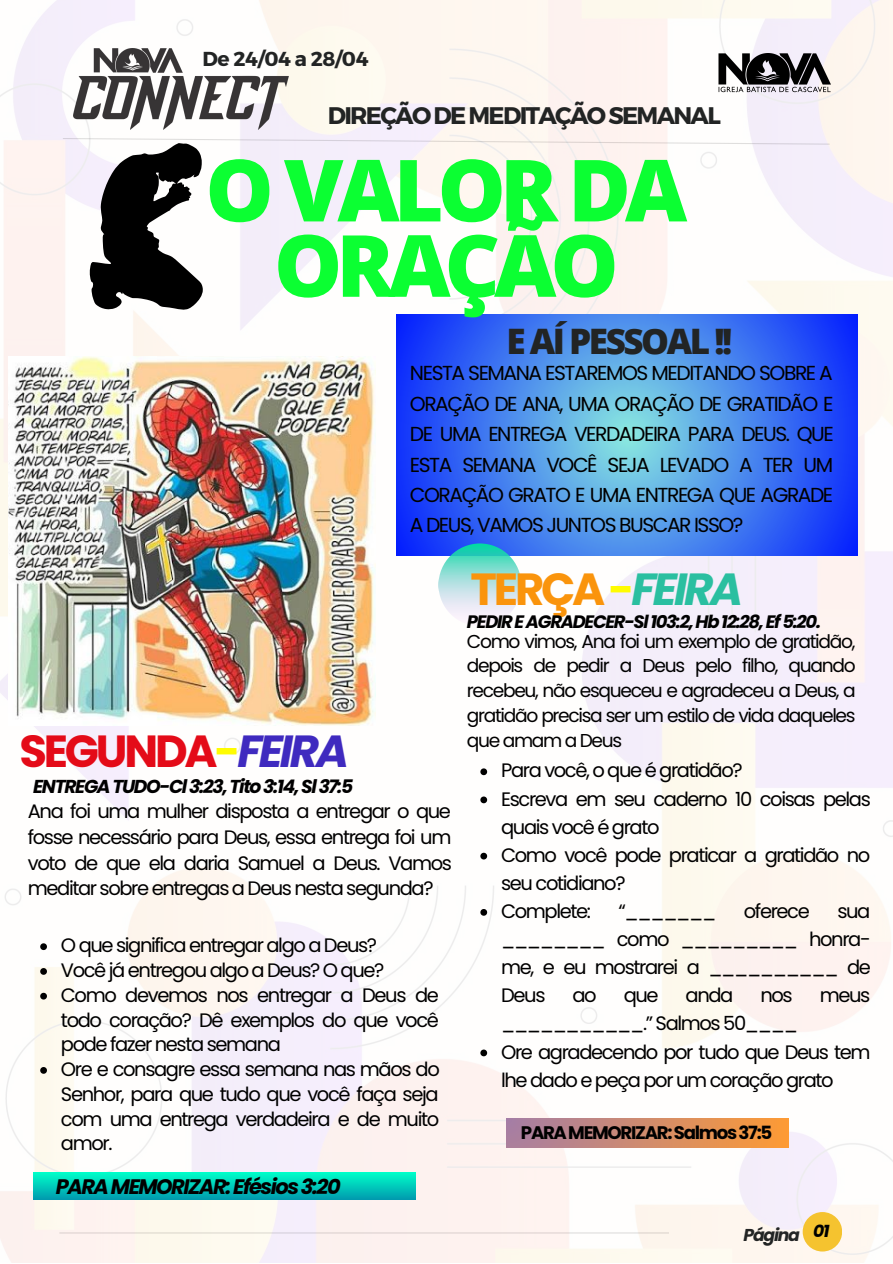
<style>
.page{position:relative;width:893px;height:1264px;background:#fff}
.page>*{position:absolute;margin:0;border:0;box-sizing:border-box;transform-origin:0 0}
.t1{font:800 85.8px/75.3px "Open Sans";letter-spacing:-.07em;color:#0bff32;text-align:center}
.t2{font:700 45px "Poppins";letter-spacing:-.07em;color:#e40b18}
.t3{font:700 45px "Poppins";letter-spacing:-.07em;color:#fa940c}
.t4{font:800 35.1px "Open Sans";letter-spacing:-.07em;color:#222424}
.t5{font:700 24px "Montserrat";letter-spacing:-.07em;color:#222424}
.t6{font:italic 700 21px "Poppins";letter-spacing:-.07em;color:#000}
.t7{font:20.25px/30.3px "Poppins";letter-spacing:-.07em;color:#000;text-align:justify}
.t8{font:700 20.25px "Montserrat";letter-spacing:-.02em;color:#222424}
.t9{font:19.5px/28px "Poppins";letter-spacing:-.07em;color:#000}
.t10{font:italic 700 18.75px "Poppins";letter-spacing:-.07em;color:#000}
.t11{font:18.6px/24.8px "Poppins";letter-spacing:-.07em;color:#000;text-align:justify}
.t12{font:700 18.15px "Poppins";letter-spacing:-.07em;color:#000}
.t13{font:italic 700 18px "Poppins";letter-spacing:-.07em;color:#000}
.t14{font:italic 700 17.25px "Poppins";letter-spacing:-.07em;color:#222424}
.s1{color:#fffc00}
.s2{font-style:italic;color:#3f2abf}
.s3{font-style:italic;color:#2abfa0}
</style>
<div class="page">
<img style="left:0;top:0;width:892px;height:1262px">
<img style="left:8px;top:356px;width:367px;height:369px">
<hr style="left:59px;top:1232px;width:610px;height:1px;background:#000">
<svg style="left:396px;top:314px;width:461px;height:242px;background:#417bef"></svg>
<svg style="left:438px;top:543px;width:83px;height:83px;background:#a7e1de"></svg>
<div style="left:802px;top:1211px;width:40px;height:40px;background:#f5c32f;border-radius:50%"></div>
<img style="left:74px;top:49px;width:214px;height:81px">
<div style="left:506px;top:1118px;width:282px;height:29px;background:linear-gradient(to right,#a57da5,#fd9a35)"></div>
<svg style="left:33px;top:1171px;width:382px;height:27px;background:#09d1be"></svg>
<img style="left:718px;top:53px;width:112px;height:41px">
<svg style="left:62px;top:137px;width:768px;height:173px"></svg>
<svg style="left:480px;top:768px;width:7px;height:7px"></svg>
<svg style="left:480px;top:796px;width:7px;height:7px"></svg>
<svg style="left:480px;top:852px;width:7px;height:7px"></svg>
<svg style="left:480px;top:909px;width:7px;height:6px"></svg>
<svg style="left:480px;top:1049px;width:7px;height:7px"></svg>
<svg style="left:40px;top:943px;width:7px;height:7px"></svg>
<svg style="left:40px;top:968px;width:7px;height:6px"></svg>
<svg style="left:40px;top:992px;width:7px;height:7px"></svg>
<svg style="left:40px;top:1067px;width:7px;height:6px"></svg>
<p class="t8" style="left:202px;top:45px;width:167px">De 24/04 a 28/04</p>
<p class="t5" style="left:327px;top:100px;width:394px">DIREÇÃO DE MEDITAÇÃO SEMANAL</p>
<h1 class="t1" style="left:205px;top:150px;width:483px">O VALOR DA<br>ORAÇÃO</h1>
<h3 class="t4" style="left:506px;top:316px;width:227px">E AÍ PESSOAL !!</h3>
<p class="t7" style="left:410px;top:358px;width:425px">NESTA SEMANA ESTAREMOS MEDITANDO SOBRE A ORAÇÃO DE ANA, UMA ORAÇÃO DE GRATIDÃO E DE UMA ENTREGA VERDADEIRA PARA DEUS. QUE ESTA SEMANA VOCÊ SEJA LEVADO A TER UM CORAÇÃO GRATO E UMA ENTREGA QUE AGRADE A DEUS, VAMOS JUNTOS BUSCAR ISSO?</p>
<h2 class="t2" style="left:19px;top:719px;width:331px">SEGUNDA<span class="s1">-</span><span class="s2">FEIRA</span></h2>
<p class="t10" style="left:33px;top:772px;width:322px">ENTREGA TUDO-Cl 3:23, Tito 3:14, Sl 37:5</p>
<p class="t9" style="left:28px;top:798px;width:425px;line-height:25.8px;text-align:justify">Ana foi uma mulher disposta a entregar o que fosse necessário para Deus, essa entrega foi um voto de que ela daria Samuel a Deus. Vamos meditar sobre entregas a Deus nesta segunda?</p>
<p class="t9" style="left:61px;top:933px;width:380px;line-height:24.8px">O que significa entregar algo a Deus?<br>Você já entregou algo a Deus? O que?<br>Como devemos nos entregar a Deus de todo coração? Dê exemplos do que você pode fazer nesta semana<br>Ore e consagre essa semana nas mãos do<br>Senhor, para que tudo que você faça seja com uma entrega verdadeira e de muito amor.</p>
<p class="t6" style="left:56px;top:1172px;width:286px">PARA MEMORIZAR: Efésios 3:20</p>
<h2 class="t3" style="left:470px;top:558px;width:274px">TERÇA<span class="s1">-</span><span class="s3">FEIRA</span></h2>
<p class="t13" style="left:467px;top:609px;width:355px">PEDIR E AGRADECER-Sl 103:2, Hb 12:28, Ef 5:20.</p>
<p class="t11" style="left:467px;top:628px;width:390px">Como vimos, Ana foi um exemplo de gratidão, depois de pedir a Deus pelo filho, quando recebeu, não esqueceu e agradeceu a Deus, a gratidão precisa ser um estilo de vida daqueles que amam a Deus</p>
<p class="t9" style="left:501px;top:756px;width:371px">Para você, o que é gratidão?<br>Escreva em seu caderno 10 coisas pelas quais você é grato<br>Como você pode praticar a gratidão no seu cotidiano?<br>Complete:</p>
<p class="t9" style="left:618px;top:897px;width:99px">“_______</p>
<p class="t9" style="left:743px;top:897px;width:67px">oferece</p>
<p class="t9" style="left:501px;top:897px;width:371px;text-align:justify;text-indent:336px">sua ________ como _________ honra&shy;me, e eu mostrarei a __________ de Deus</p>
<p class="t9" style="left:572px;top:981px;width:26px">ao</p>
<p class="t9" style="left:623px;top:981px;width:36px">que</p>
<p class="t9" style="left:685px;top:981px;width:49px">anda</p>
<p class="t9" style="left:760px;top:981px;width:34px">nos</p>
<p class="t9" style="left:819px;top:981px;width:52px">meus</p>
<p class="t9" style="left:501px;top:1009px;width:371px">___________.” Salmos 50____<br>Ore agradecendo por tudo que Deus tem lhe dado e peça por um coração grato</p>
<p class="t12" style="left:521px;top:1119px;width:253px">PARAMEMORIZAR:Salmos37:5</p>
<p class="t14" style="left:743px;top:1222px;width:87px">Página <sup>01</sup></p>
</div>
